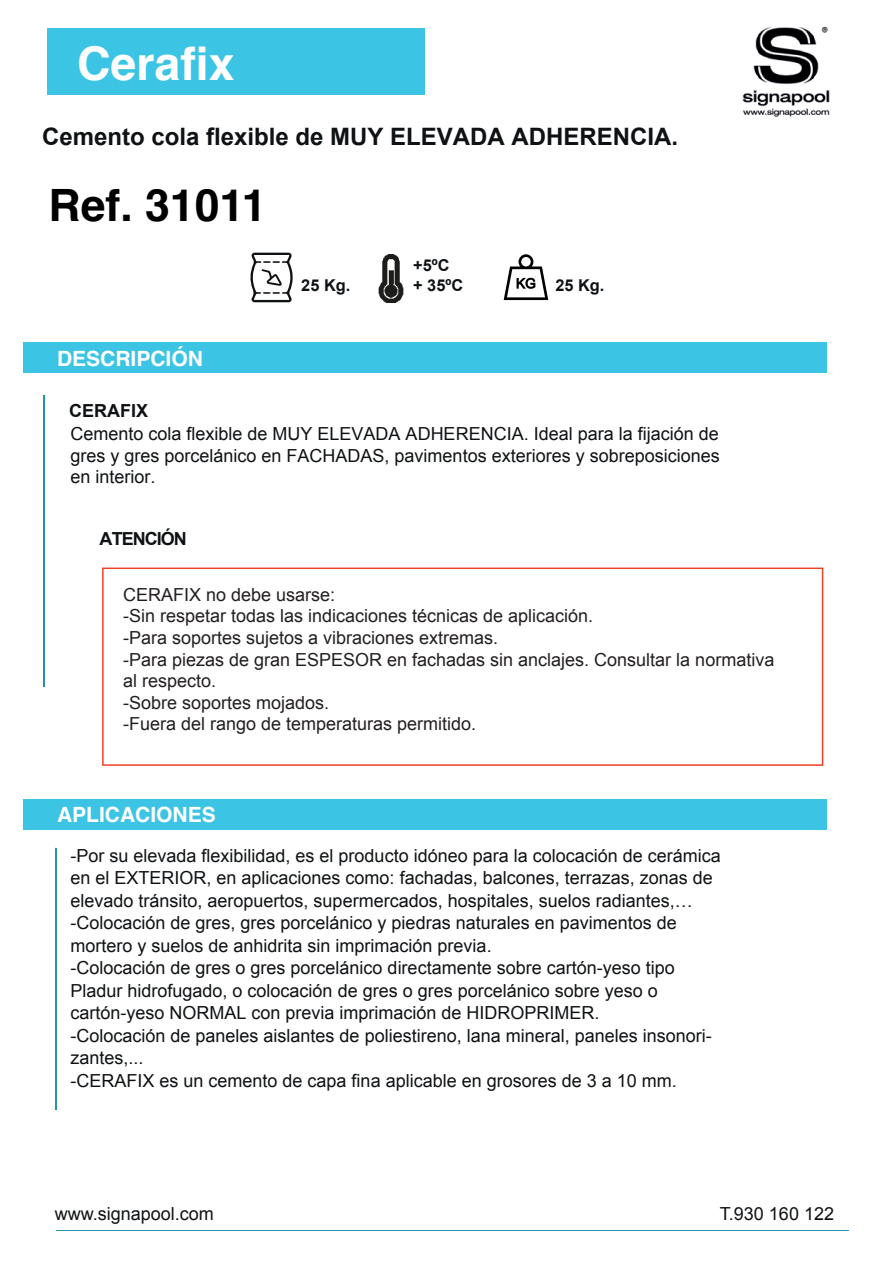
<style>
.page{position:relative;width:893px;height:1263px;background:#fff}
.page>*{position:absolute;margin:0;border:0;box-sizing:border-box;transform-origin:0 0}
.t1{font:700 46.5px "Helvetica";color:#fff}
.t2{font:700 44.55px "Helvetica";color:#000002}
.t3{font:700 24px "Arial";color:#0f1214}
.t4{font:700 21px "Helvetica";color:#fff}
.t5{font:18px/22.5px "Arial";color:#0f1214;text-align:justify}
.t6{font:18px/21.6px "Arial";color:#231f20}
.t7{font:700 18px "Arial";letter-spacing:-.055em;color:#0f1214}
.t8{font:700 18px "Arial";color:#0f1214}
.t9{font:700 16.35px "Arial";color:#0f1214}
</style>
<div class="page">
<div style="left:23px;top:342px;width:803px;height:30px;background:#3cc4e5"></div>
<div style="left:47px;top:28px;width:378px;height:67px;background:#3cc4e5"></div>
<img style="left:742px;top:26px;width:88px;height:91px">
<div style="left:23px;top:799px;width:803px;height:31px;background:#3cc4e5"></div>
<hr style="left:55px;top:848px;width:1px;height:261px;background:#2690b0">
<hr style="left:43px;top:395px;width:1px;height:292px;background:#2690b0">
<hr style="left:56px;top:1230px;width:793px;height:1px;background:#2690b0">
<img style="left:378px;top:255px;width:26px;height:47px">
<svg style="left:504px;top:254px;width:44px;height:46px"></svg>
<svg style="left:250px;top:253px;width:43px;height:49px"></svg>
<svg style="left:102px;top:567px;width:721px;height:199px"></svg>
<h1 class="t1" style="left:77px;top:26px;width:159px">Cerafix</h1>
<h3 class="t3" style="left:42px;top:121px;width:638px">Cemento cola flexible de MUY ELEVADA ADHERENCIA.</h3>
<h2 class="t2" style="left:49px;top:170px;width:220px">Ref. 31011</h2>
<p class="t4" style="left:57px;top:342px;width:147px">DESCRIPCIÓN</p>
<p class="t8" style="left:69px;top:399px;width:81px">CERAFIX</p>
<p class="t9" style="left:413px;top:255px;width:38px">+5ºC</p>
<p class="t9" style="left:301px;top:274px;width:51px">25 Kg.</p>
<p class="t9" style="left:413px;top:274px;width:51px">+ 35ºC</p>
<p class="t9" style="left:555px;top:275px;width:51px">25 Kg.</p>
<p class="t5" style="left:70px;top:423px;width:651px;line-height:21.6px">Cemento cola flexible de MUY ELEVADA ADHERENCIA. Ideal para la fijación de gres y gres porcelánico en FACHADAS, pavimentos exteriores y sobreposiciones en interior.</p>
<p class="t7" style="left:100px;top:527px;width:89px">ATENCIÓN</p>
<p class="t6" style="left:123px;top:584px;width:653px">CERAFIX no debe usarse:<br>-Sin respetar todas las indicaciones técnicas de aplicación.<br>-Para soportes sujetos a vibraciones extremas.<br>-Para piezas de gran ESPESOR en fachadas sin anclajes. Consultar la normativa al respecto.<br>-Sobre soportes mojados.<br>-Fuera del rango de temperaturas permitido.</p>
<p class="t4" style="left:57px;top:797px;width:160px">APLICACIONES</p>
<p class="t5" style="left:70px;top:844px;width:652px;text-align:left">-Por su elevada flexibilidad, es el producto idóneo para la colocación de cerámica en el EXTERIOR, en aplicaciones como: fachadas, balcones, terrazas, zonas de elevado tránsito, aeropuertos, supermercados, hospitales, suelos radiantes,… -Colocación de gres, gres porcelánico y piedras naturales en pavimentos de mortero y suelos de anhidrita sin imprimación previa.<br>-Colocación de gres o gres porcelánico directamente sobre cartón-yeso tipo Pladur hidrofugado, o colocación de gres o gres porcelánico sobre yeso o cartón-yeso NORMAL con previa imprimación de HIDROPRIMER.<br>-Colocación de paneles aislantes de poliestireno, lana mineral, paneles insonori&shy;zantes,...<br>-CERAFIX es un cemento de capa fina aplicable en grosores de 3 a 10 mm.</p>
<p class="t5" style="left:55px;top:1203px;width:161px">www.signapool.com</p>
<p class="t5" style="left:720px;top:1203px;width:116px">T.930 160 122</p>
</div>
